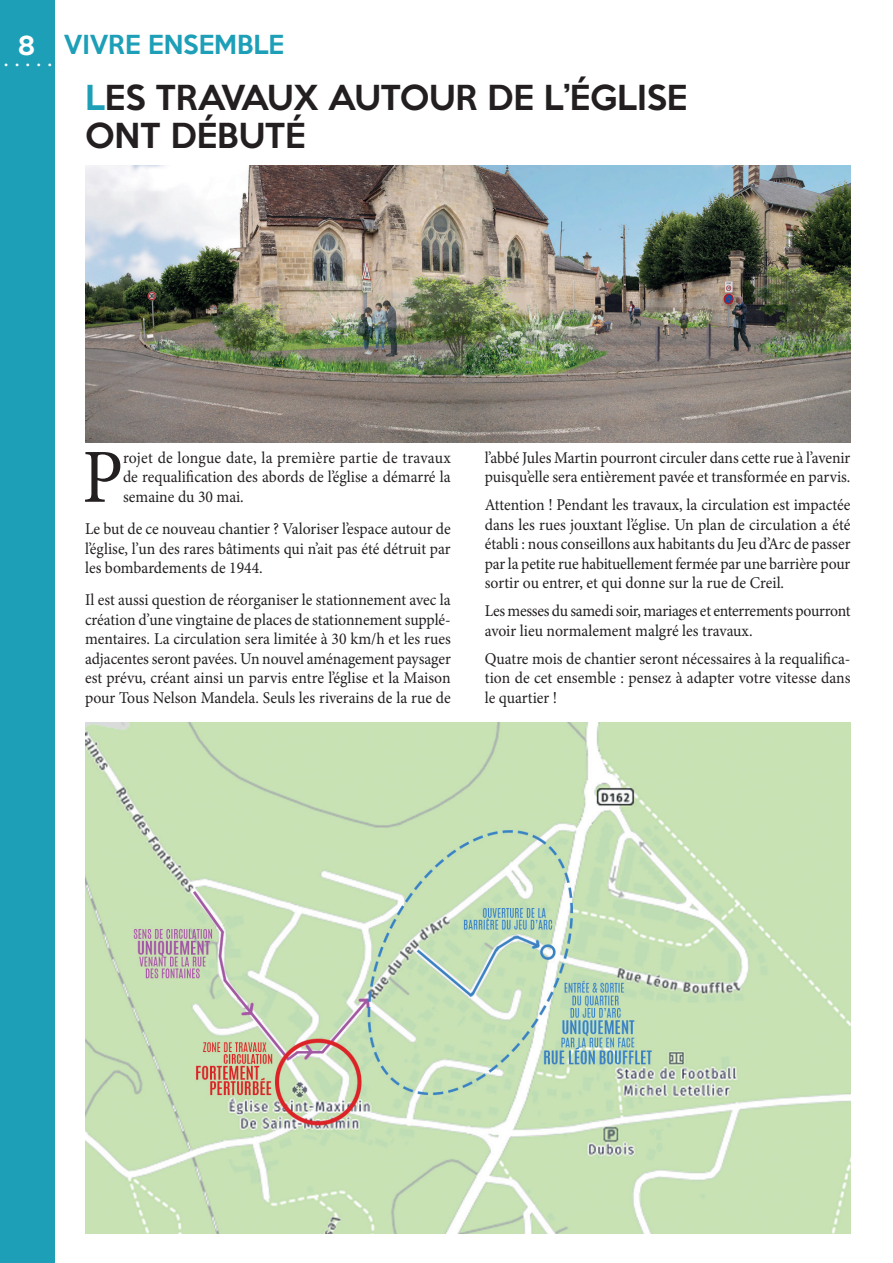
<style>
.page{position:relative;width:893px;height:1263px;background:#fff}
.page>*{position:absolute;margin:0;border:0;box-sizing:border-box;transform-origin:0 0}
.Texte_courant{font:76.5px "Minion Pro";color:#231f20;scale:.95 1}
.t1{font:500 31.5px/37.8px "Keep Calm";color:#231f20}
.t2{font:500 24px "Keep Calm";color:#1d9fb8}
.t3{font:24px "Minion Pro";color:#fff}
.t4{font:500 24px "Keep Calm";color:#fff}
.Texte_courant-2{font:16.5px/19.5px "Minion Pro";letter-spacing:-.005em;color:#231f20;text-align:justify;scale:.95 1}
.s1{color:#1d9fb8}
</style>
<div class="page">
<div style="left:0;top:0;width:55px;height:1263px;background:#1d9fb8"></div>
<img style="left:85px;top:166px;width:765px;height:276px">
<img style="left:85px;top:723px;width:765px;height:510px">
<h3 class="t2" style="left:64px;top:24px;width:222px">VIVRE ENSEMBLE</h3>
<h3 class="t3" style="left:3px;top:43px;width:72px">. . . . . . .</h3>
<h3 class="t4" style="left:17px;top:24px;width:19px">8</h3>
<p class="t1" style="left:85px;top:76px;width:604px"><span class="s1">L</span>ES TRAVAUX AUTOUR DE L’ÉGLISE<br>ONT DÉBUTÉ</p>
<p class="Texte_courant" style="left:82px;top:426px;width:45px">P</p>
<p class="Texte_courant-2" style="left:123px;top:448px;width:346px">rojet de longue date, la première partie de travaux de requalification des abords de l’église a démarré la semaine du 30 mai.</p>
<p class="Texte_courant-2" style="left:85px;top:519px;width:386px">Le but de ce nouveau chantier ? Valoriser l’espace autour de l’église, l’un des rares bâtiments qui n’ait pas été détruit par les bombardements de 1944.</p>
<p class="Texte_courant-2" style="left:85px;top:590px;width:386px">Il est aussi question de réorganiser le stationnement avec la création d’une vingtaine de places de stationnement supplé&shy;mentaires. La circulation sera limitée à 30 km/h et les rues adjacentes seront pavées. Un nouvel aménagement paysager est prévu, créant ainsi un parvis entre l’église et la Maison pour Tous Nelson Mandela. Seuls les riverains de la rue de</p>
<p class="Texte_courant-2" style="left:485px;top:448px;width:386px">l’abbé Jules Martin pourront circuler dans cette rue à l’avenir puisqu’elle sera entièrement pavée et transformée en parvis.</p>
<p class="Texte_courant-2" style="left:485px;top:495px;width:386px">Attention ! Pendant les travaux, la circulation est impactée dans les rues jouxtant l’église. Un plan de circulation a été établi : nous conseillons aux habitants du Jeu d’Arc de passer par la petite rue habituellement fermée par une barrière pour sortir ou entrer, et qui donne sur la rue de Creil.</p>
<p class="Texte_courant-2" style="left:485px;top:601px;width:386px">Les messes du samedi soir, mariages et enterrements pourront avoir lieu normalement malgré les travaux.</p>
<p class="Texte_courant-2" style="left:485px;top:649px;width:386px">Quatre mois de chantier seront nécessaires à la requalifica&shy;tion de cet ensemble : pensez à adapter votre vitesse dans le quartier !</p>
</div>
